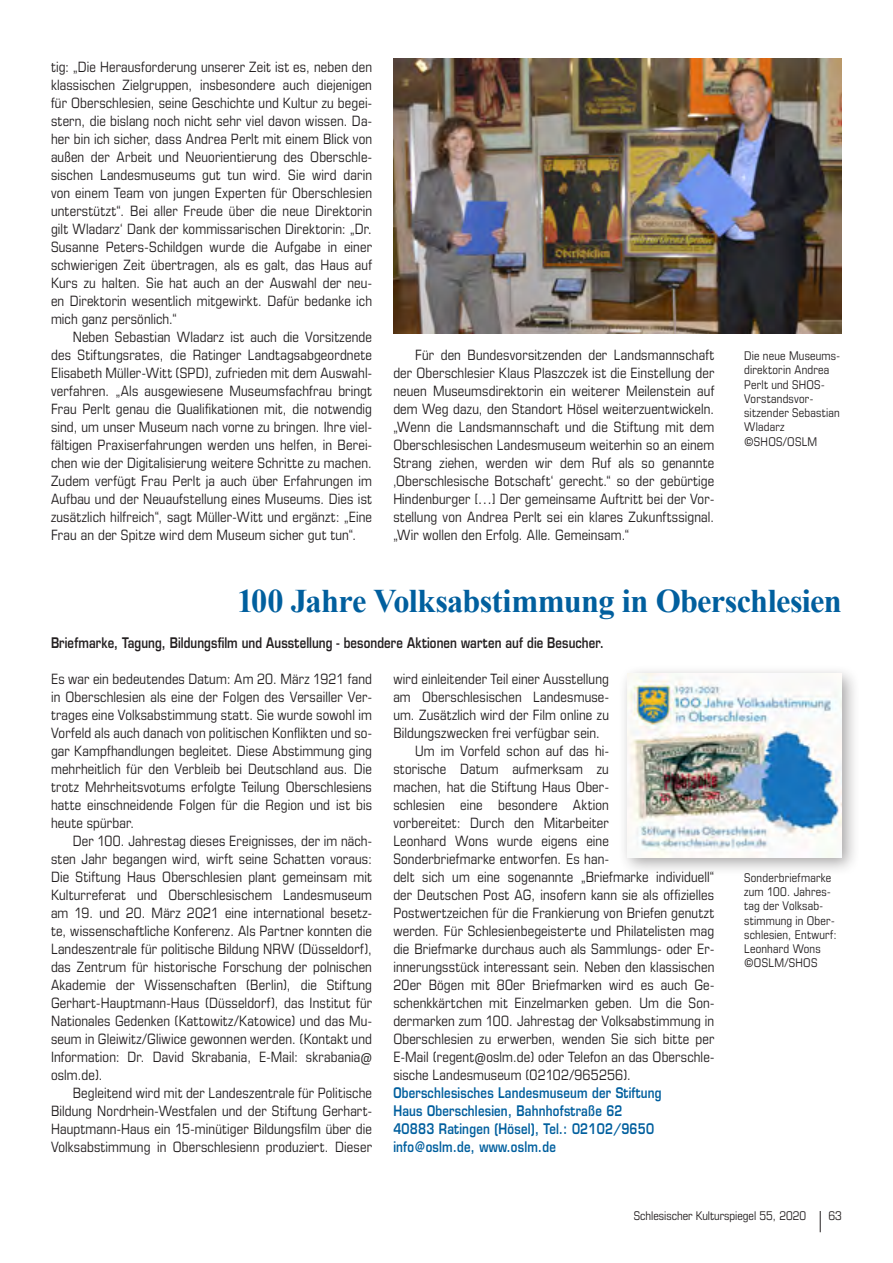
<style>
.page{position:relative;width:893px;height:1263px;background:#fff}
.page>*{position:absolute;margin:0;border:0;box-sizing:border-box;transform-origin:0 0}
.t1{font:700 33px "Times New Roman";letter-spacing:-.025em;color:#015f9e}
.t2{font:condensed 14.25px/18px "Eurostile LTCE";letter-spacing:.01em;color:#231f20;text-align:justify}
.t3{font:600 14.25px/18px "Eurostile";letter-spacing:.02em;color:#015f9e;scale:.8 1}
.t4{font:600 14.25px "Eurostile";letter-spacing:.01em;color:#231f20;scale:.8 1}
.t5{font:condensed 12px/14.2px "Eurostile LTCE";letter-spacing:.015em;color:#231f20}
</style>
<div class="page">
<svg style="left:820px;top:1211px;width:1px;height:21px"></svg>
<img style="left:393px;top:58px;width:449px;height:275px">
<div style="left:617px;top:663px;width:243px;height:213px;background:#231f20;opacity:.4"></div>
<img style="left:627px;top:673px;width:215px;height:184px">
<p class="t2" style="left:51px;top:58px;width:323px">tig: „Die Herausforderung unserer Zeit ist es, neben den klassischen Zielgruppen, insbesondere auch diejenigen für Oberschlesien, seine Geschichte und Kultur zu begei&shy;stern, die bislang noch nicht sehr viel davon wissen. Da&shy;her bin ich sicher, dass Andrea Perlt mit einem Blick von außen der Arbeit und Neuorientierung des Oberschle&shy;sischen Landesmuseums gut tun wird. Sie wird darin von einem Team von jungen Experten für Oberschlesien unterstützt“. Bei aller Freude über die neue Direktorin gilt Wladarz‘ Dank der kommissarischen Direktorin: „Dr.<br>Susanne Peters-Schildgen wurde die Aufgabe in einer schwierigen Zeit übertragen, als es galt, das Haus auf Kurs zu halten. Sie hat auch an der Auswahl der neu&shy;en Direktorin wesentlich mitgewirkt. Dafür bedanke ich mich ganz persönlich.“</p>
<p class="t2" style="left:51px;top:328px;width:323px;text-indent:22px">Neben Sebastian Wladarz ist auch die Vorsitzende des Stiftungsrates, die Ratinger Landtagsabgeordnete Elisabeth Müller-Witt (SPD), zufrieden mit dem Auswahl&shy;verfahren. „Als ausgewiesene Museumsfachfrau bringt Frau Perlt genau die Qualifikationen mit, die notwendig sind, um unser Museum nach vorne zu bringen. Ihre viel&shy;fältigen Praxiserfahrungen werden uns helfen, in Berei&shy;chen wie der Digitalisierung weitere Schritte zu machen.<br>Zudem verfügt Frau Perlt ja auch über Erfahrungen im Aufbau und der Neuaufstellung eines Museums. Dies ist zusätzlich hilfreich“, sagt Müller-Witt und ergänzt: „Eine Frau an der Spitze wird dem Museum sicher gut tun“.</p>
<p class="t2" style="left:393px;top:346px;width:323px;text-indent:22px">Für den Bundesvorsitzenden der Landsmannschaft der Oberschlesier Klaus Plaszczek ist die Einstellung der neuen Museumsdirektorin ein weiterer Meilenstein auf dem Weg dazu, den Standort Hösel weiterzuentwickeln. „Wenn die Landsmannschaft und die Stiftung mit dem Oberschlesischen Landesmuseum weiterhin so an einem Strang ziehen, werden wir dem Ruf als so genannte ‚Oberschlesische Botschaft‘ gerecht.“ so der gebürtige Hindenburger […] Der gemeinsame Auftritt bei der Vor&shy;stellung von Andrea Perlt sei ein klares Zukunftssignal. „Wir wollen den Erfolg. Alle. Gemeinsam.“</p>
<p class="t5" style="left:744px;top:349px;width:97px">Die neue Museums&shy;direktorin Andrea<br>Perlt und SHOS-<br>Vorstandsvor&shy;sitzender Sebastian<br>Wladarz ©SHOS/OSLM</p>
<h1 class="t1" style="left:237px;top:582px;width:606px">100 Jahre Volksabstimmung in Oberschlesien</h1>
<p class="t4" style="left:51px;top:634px;width:693px">Briefmarke, Tagung, Bildungsfilm und Ausstellung - besondere Aktionen warten auf die Besucher.</p>
<p class="t2" style="left:51px;top:670px;width:323px">Es war ein bedeutendes Datum: Am 20. März 1921 fand in Oberschlesien als eine der Folgen des Versailler Ver&shy;trages eine Volksabstimmung statt. Sie wurde sowohl im Vorfeld als auch danach von politischen Konflikten und so&shy;gar Kampfhandlungen begleitet. Diese Abstimmung ging mehrheitlich für den Verbleib bei Deutschland aus. Die trotz Mehrheitsvotums erfolgte Teilung Oberschlesiens hatte einschneidende Folgen für die Region und ist bis heute spürbar.</p>
<p class="t2" style="left:51px;top:832px;width:323px;text-indent:22px">Der 100. Jahrestag dieses Ereignisses, der im näch&shy;sten Jahr begangen wird, wirft seine Schatten voraus:<br>Die Stiftung Haus Oberschlesien plant gemeinsam mit Kulturreferat und Oberschlesischem Landesmuseum am 19. und 20. März 2021 eine international besetz&shy;te, wissenschaftliche Konferenz. Als Partner konnten die Landeszentrale für politische Bildung NRW (Düsseldorf), das Zentrum für historische Forschung der polnischen Akademie der Wissenschaften (Berlin), die Stiftung Gerhart-Hauptmann-Haus (Düsseldorf), das Institut für Nationales Gedenken (Kattowitz/Katowice) und das Mu&shy;seum in Gleiwitz/Gliwice gewonnen werden. (Kontakt und Information: Dr. David Skrabania, E-Mail: skrabania@ oslm.de).</p>
<p class="t2" style="left:51px;top:1084px;width:322px;text-indent:22px">Begleitend wird mit der Landeszentrale für Politische Bildung Nordrhein-Westfalen und der Stiftung Gerhart-Hauptmann-Haus ein 15-minütiger Bildungsfilm über die Volksabstimmung in Oberschlesienn produziert. Dieser</p>
<p class="t2" style="left:393px;top:670px;width:217px">wird einleitender Teil einer Ausstellung</p>
<p class="t2" style="left:393px;top:688px;width:217px">am Oberschlesischen Landesmuse-</p>
<p class="t2" style="left:393px;top:706px;width:217px">um. Zusätzlich wird der Film online zu</p>
<p class="t2" style="left:393px;top:724px;width:208px">Bildungszwecken frei verfügbar sein.</p>
<p class="t2" style="left:415px;top:742px;width:195px">Um im Vorfeld schon auf das hi-</p>
<p class="t2" style="left:393px;top:760px;width:217px">storische Datum aufmerksam zu</p>
<p class="t2" style="left:393px;top:778px;width:217px">machen, hat die Stiftung Haus Ober-</p>
<p class="t2" style="left:393px;top:796px;width:217px">schlesien eine besondere Aktion</p>
<p class="t2" style="left:393px;top:814px;width:217px">vorbereitet: Durch den Mitarbeiter</p>
<p class="t2" style="left:393px;top:832px;width:217px">Leonhard Wons wurde eigens eine</p>
<p class="t2" style="left:393px;top:850px;width:217px">Sonderbriefmarke entworfen. Es han-</p>
<p class="t2" style="left:393px;top:868px;width:322px">delt sich um eine sogenannte „Briefmarke individuell“</p>
<p class="t2" style="left:393px;top:886px;width:322px">der Deutschen Post AG, insofern kann sie als offizielles</p>
<p class="t2" style="left:393px;top:904px;width:322px">Postwertzeichen für die Frankierung von Briefen genutzt</p>
<p class="t2" style="left:393px;top:922px;width:322px">werden. Für Schlesienbegeisterte und Philatelisten mag</p>
<p class="t2" style="left:393px;top:940px;width:322px">die Briefmarke durchaus auch als Sammlungs- oder Er-</p>
<p class="t2" style="left:393px;top:958px;width:322px">innerungsstück interessant sein. Neben den klassischen</p>
<p class="t2" style="left:393px;top:976px;width:322px">20er Bögen mit 80er Briefmarken wird es auch Ge-</p>
<p class="t2" style="left:393px;top:994px;width:322px">schenkkärtchen mit Einzelmarken geben. Um die Son-</p>
<p class="t2" style="left:393px;top:1012px;width:322px">dermarken zum 100. Jahrestag der Volksabstimmung in</p>
<p class="t2" style="left:393px;top:1030px;width:322px">Oberschlesien zu erwerben, wenden Sie sich bitte per</p>
<p class="t2" style="left:393px;top:1048px;width:322px">E-Mail (regent@oslm.de) oder Telefon an das Oberschle-</p>
<p class="t2" style="left:393px;top:1066px;width:239px">sische Landesmuseum (02102/965256).</p>
<p class="t3" style="left:393px;top:1084px;width:337px">Oberschlesisches Landesmuseum der Stiftung Haus Oberschlesien, Bahnhofstraße 62<br>40883 Ratingen (Hösel), Tel.: 02102/9650 info@oslm.de, www.oslm.de</p>
<p class="t5" style="left:744px;top:870px;width:94px">Sonderbriefmarke zum 100. Jahres&shy;tag der Volksab&shy;stimmung in Ober&shy;schlesien, Entwurf:<br>Leonhard Wons ©OSLM/SHOS</p>
<p class="t5" style="left:634px;top:1208px;width:174px">Schlesischer Kulturspiegel 55, 2020</p>
<p class="t5" style="left:829px;top:1209px;width:15px">63</p>
</div>
